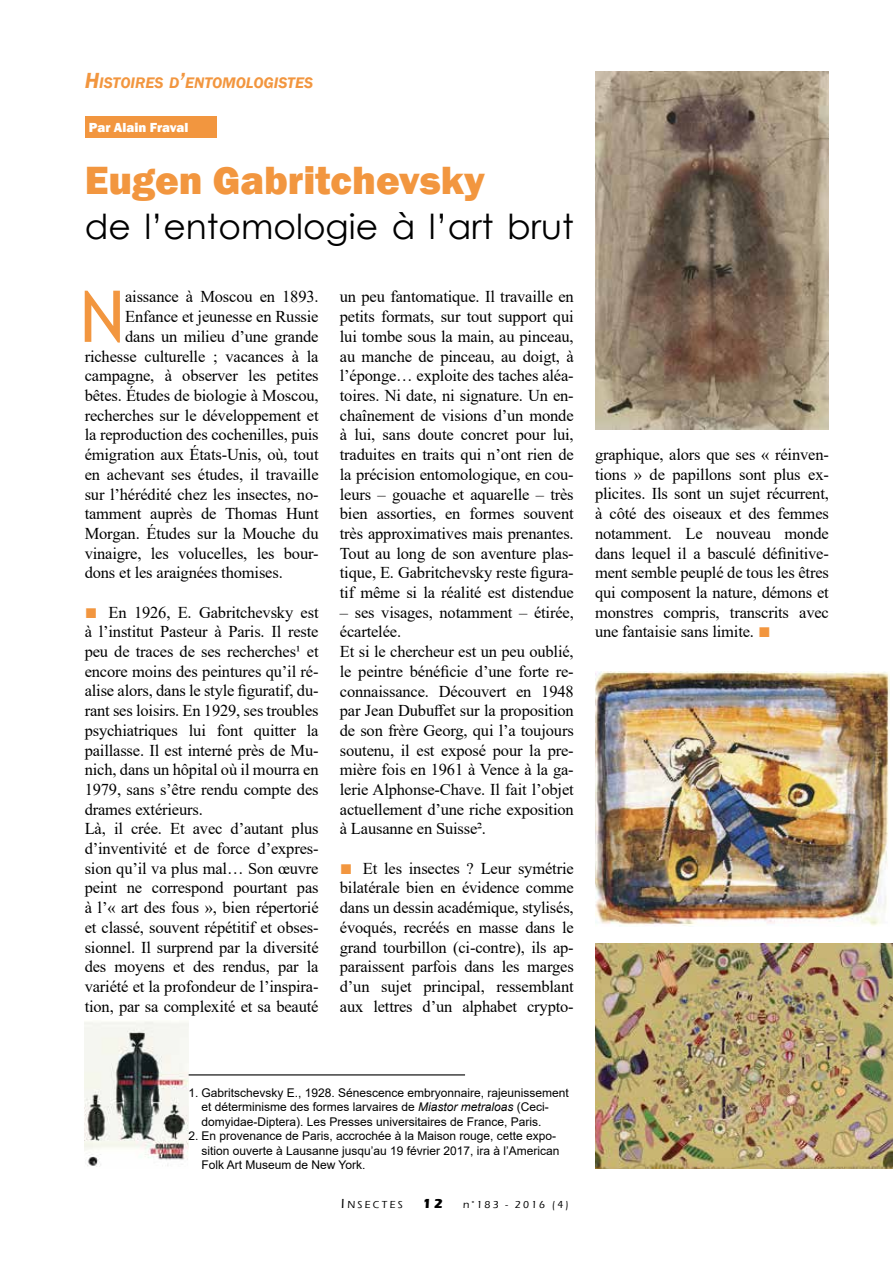
<style>
.page{position:relative;width:893px;height:1263px;background:#fff}
.page>*{position:absolute;margin:0;border:0;box-sizing:border-box;transform-origin:0 0}
.t1{font:71.55px "Trebuchet MS";color:#f2963f}
.t2{font:800 40.5px "Franklin Gothic";color:#f2963f}
.t3{font:34.5px "Century Gothic";color:#000}
.t4{font:16.5px/19.6px "Times New Roman";letter-spacing:-.01em;color:#000;text-align:justify}
.t5{font:italic 600 15.75px "Franklin Gothic";color:#f2963f}
.t6{font:800 13.5px "Franklin Gothic";color:#fff}
.t7{font:12px/14.4px "Arial";color:#000}
.t8{font:500 10.5px "Eras ITC";letter-spacing:.2em;color:#000}
.s1{font-size:22.5px}
.s2{font-family:"Century Gothic";font-size:21px;color:#f2963f}
.s3{font-style:italic}
.s4{font-size:13.5px}
.s5{font-weight:700;font-size:13.5px}
</style>
<div class="page">
<div style="left:85px;top:117px;width:131px;height:21px;background:#f2963f"></div>
<img style="left:85px;top:1021px;width:104px;height:146px">
<img style="left:595px;top:943px;width:298px;height:225px">
<img style="left:595px;top:671px;width:294px;height:256px">
<img style="left:595px;top:72px;width:234px;height:358px">
<hr style="left:189px;top:1074px;width:276px;height:1px;background:#000">
<p class="t5" style="left:85px;top:72px;width:230px"><span class="s1">H</span>ISTOIRES D<span class="s1">’</span>ENTOMOLOGISTES</p>
<p class="t6" style="left:89px;top:119px;width:101px">Par Alain Fraval</p>
<h2 class="t2" style="left:85px;top:154px;width:402px">Eugen Gabritchevsky</h2>
<h3 class="t3" style="left:85px;top:202px;width:490px">de l’entomologie à l’art brut</h3>
<h1 class="t1" style="left:79px;top:271px;width:47px">N</h1>
<p class="t4" style="left:125px;top:287px;width:195px">aissance à Moscou en 1893.</p>
<p class="t4" style="left:125px;top:306px;width:195px">Enfance et jeunesse en Russie</p>
<p class="t4" style="left:125px;top:326px;width:195px">dans un milieu d’une grande</p>
<p class="t4" style="left:85px;top:346px;width:235px">richesse culturelle ; vacances à la</p>
<p class="t4" style="left:85px;top:365px;width:235px">campagne, à observer les petites</p>
<p class="t4" style="left:85px;top:385px;width:235px">bêtes. Études de biologie à Moscou,</p>
<p class="t4" style="left:85px;top:405px;width:235px">recherches sur le développement et</p>
<p class="t4" style="left:85px;top:424px;width:235px">la reproduction des cochenilles, puis</p>
<p class="t4" style="left:85px;top:444px;width:235px">émigration aux États-Unis, où, tout</p>
<p class="t4" style="left:85px;top:464px;width:235px">en achevant ses études, il travaille</p>
<p class="t4" style="left:85px;top:484px;width:235px">sur l’hérédité chez les insectes, no-</p>
<p class="t4" style="left:85px;top:503px;width:235px">tamment auprès de Thomas Hunt</p>
<p class="t4" style="left:85px;top:523px;width:235px">Morgan. Études sur la Mouche du</p>
<p class="t4" style="left:85px;top:543px;width:235px">vinaigre, les volucelles, les bour-</p>
<p class="t4" style="left:85px;top:562px;width:200px">dons et les araignées thomises.</p>
<p class="t4" style="left:85px;top:602px;width:235px;text-align:left"><span class="s2">■</span> En 1926, E. Gabritchevsky est à l’institut Pasteur à Paris. Il reste peu de traces de ses recherches1 et encore moins des peintures qu’il ré&shy;alise alors, dans le style figuratif, du&shy;rant ses loisirs. En 1929, ses troubles psychiatriques lui font quitter la paillasse. Il est interné près de Mu&shy;nich, dans un hôpital où il mourra en 1979, sans s’être rendu compte des drames extérieurs.<br>Là, il crée. Et avec d’autant plus d’inventivité et de force d’expres&shy;sion qu’il va plus mal… Son œuvre peint ne correspond pourtant pas à l’« art des fous », bien répertorié et classé, souvent répétitif et obses&shy;sionnel. Il surprend par la diversité des moyens et des rendus, par la variété et la profondeur de l’inspira&shy;tion, par sa complexité et sa beauté</p>
<p class="t4" style="left:340px;top:287px;width:235px">un peu fantomatique. Il travaille en petits formats, sur tout support qui lui tombe sous la main, au pinceau, au manche de pinceau, au doigt, à l’éponge… exploite des taches aléa&shy;toires. Ni date, ni signature. Un en&shy;chaînement de visions d’un monde à lui, sans doute concret pour lui, traduites en traits qui n’ont rien de la précision entomologique, en cou&shy;leurs – gouache et aquarelle – très bien assorties, en formes souvent très approximatives mais prenantes.<br>Tout au long de son aventure plas&shy;tique, E. Gabritchevsky reste figura&shy;tif même si la réalité est distendue</p>
<p class="t4" style="left:340px;top:602px;width:235px;text-align:left">– ses visages, notamment – étirée, écartelée.<br>Et si le chercheur est un peu oublié, le peintre bénéficie d’une forte re&shy;connaissance. Découvert en 1948 par Jean Dubuffet sur la proposition de son frère Georg, qui l’a toujours soutenu, il est exposé pour la pre&shy;mière fois en 1961 à Vence à la ga&shy;lerie Alphonse-Chave. Il fait l’objet actuellement d’une riche exposition à Lausanne en Suisse2.</p>
<p class="t4" style="left:340px;top:858px;width:235px"><span class="s2">■</span> Et les insectes ? Leur symétrie bilatérale bien en évidence comme dans un dessin académique, stylisés, évoqués, recréés en masse dans le grand tourbillon (ci-contre), ils ap&shy;paraissent parfois dans les marges d’un sujet principal, ressemblant aux lettres d’un alphabet crypto-</p>
<p class="t4" style="left:595px;top:444px;width:235px">graphique, alors que ses « réinven&shy;tions » de papillons sont plus ex&shy;plicites. Ils sont un sujet récurrent, à côté des oiseaux et des femmes notamment. Le nouveau monde dans lequel il a basculé définitive&shy;ment semble peuplé de tous les êtres qui composent la nature, démons et monstres compris, transcrits avec une fantaisie sans limite. <span class="s2">■</span></p>
<p class="t7" style="left:201px;top:1085px;width:369px;text-indent:-13px">1. Gabritschevsky E., 1928. Sénescence embryonnaire, rajeunissement et déterminisme des formes larvaires de <span class="s3">Miastor metraloas</span> (Ceci&shy;domyidae-Diptera). Les Presses universitaires de France, Paris.</p>
<p class="t7" style="left:201px;top:1129px;width:360px;text-indent:-13px">2. En provenance de Paris, accrochée à la Maison rouge, cette expo&shy;sition ouverte à Lausanne jusqu’au 19 février 2017, ira à l’American<br>Folk Art Museum de New York.</p>
<p class="t8" style="left:341px;top:1199px;width:229px"><span class="s4">I</span>NSECTES <span class="s5">12</span> n°183 - 2016 (4)</p>
</div>
